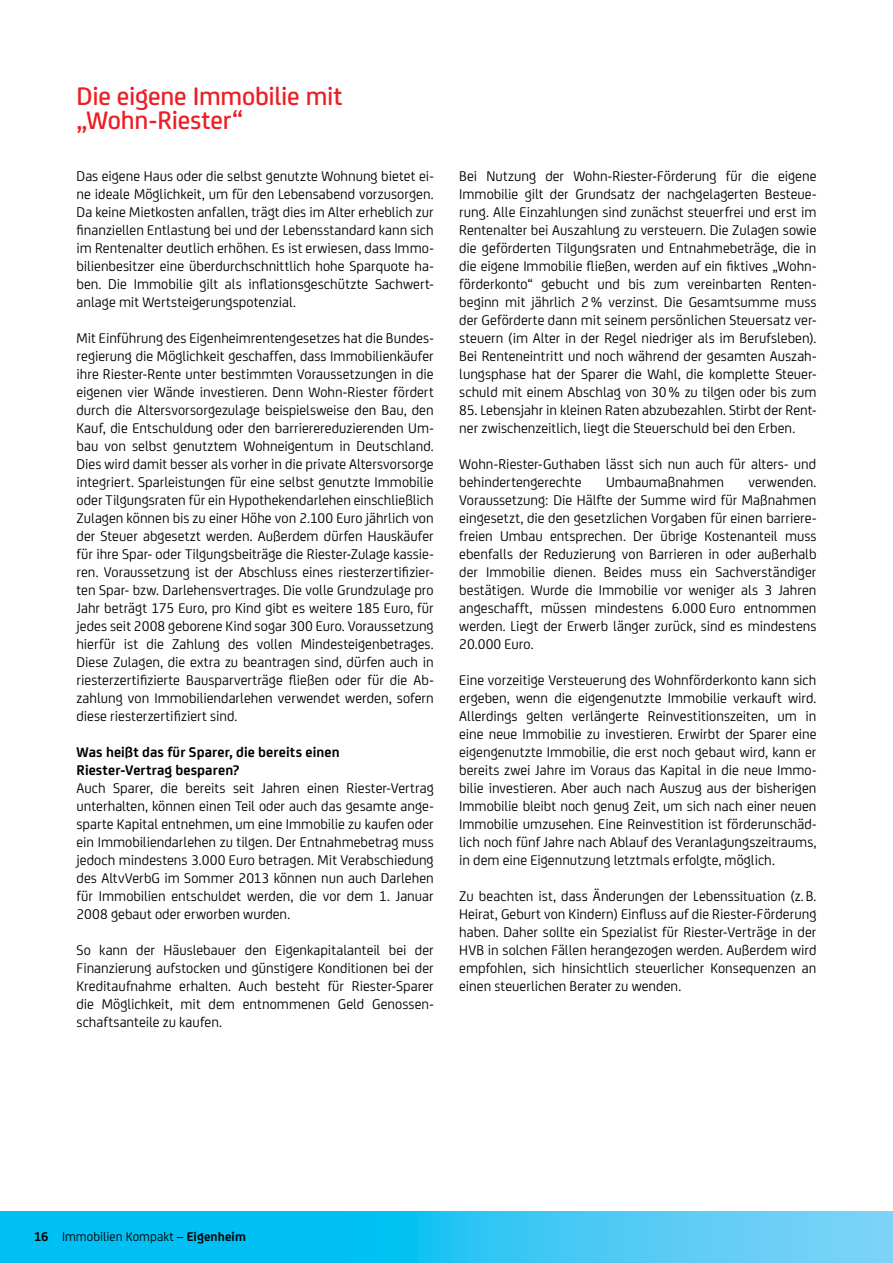
<style>
.page{position:relative;width:893px;height:1263px;background:#fff}
.page>*{position:absolute;margin:0;border:0;box-sizing:border-box;transform-origin:0 0}
.t1{font:500 27px/24px "Uni Credit";letter-spacing:-.01em;color:#ed1d24}
.t2{font:15px/18px "Uni Credit";color:#000;text-align:justify}
.t3{font:700 15px/18px "Uni Credit";letter-spacing:.005em;color:#000}
.t4{font:13.5px "Uni Credit";letter-spacing:.005em;color:#000}
.s1{font-weight:700}
</style>
<div class="page">
<svg style="left:0;top:1212px;width:893px;height:51px;background:#2cc5f4"></svg>
<h1 class="t1" style="left:77px;top:83px;width:268px">Die eigene Immobilie mit „Wohn-Riester“</h1>
<p class="t2" style="left:77px;top:166px;width:359px">Das eigene Haus oder die selbst genutzte Wohnung bietet ei&shy;ne ideale Möglichkeit, um für den Lebensabend vorzusorgen.<br>Da keine Mietkosten anfallen, trägt dies im Alter erheblich zur finanziellen Entlastung bei und der Lebensstandard kann sich im Rentenalter deutlich erhöhen. Es ist erwiesen, dass Immo&shy;bilienbesitzer eine überdurchschnittlich hohe Sparquote ha&shy;ben. Die Immobilie gilt als inflationsgeschützte Sachwert&shy;anlage mit Wertsteigerungspotenzial.</p>
<p class="t2" style="left:77px;top:328px;width:359px">Mit Einführung des Eigenheimrentengesetzes hat die Bundes&shy;regierung die Möglichkeit geschaffen, dass Immobilienkäufer ihre Riester-Rente unter bestimmten Voraussetzungen in die eigenen vier Wände investieren. Denn Wohn-Riester fördert durch die Altersvorsorgezulage beispielsweise den Bau, den Kauf, die Entschuldung oder den barrierereduzierenden Um&shy;bau von selbst genutztem Wohneigentum in Deutschland.<br>Dies wird damit besser als vorher in die private Altersvorsorge integriert. Sparleistungen für eine selbst genutzte Immobilie oder Tilgungsraten für ein Hypothekendarlehen einschließlich Zulagen können bis zu einer Höhe von 2.100 Euro jährlich von der Steuer abgesetzt werden. Außerdem dürfen Hauskäufer für ihre Spar- oder Tilgungsbeiträge die Riester-Zulage kassie&shy;ren. Voraussetzung ist der Abschluss eines riesterzertifizier&shy;ten Spar- bzw. Darlehensvertrages. Die volle Grundzulage pro Jahr beträgt 175 Euro, pro Kind gibt es weitere 185 Euro, für jedes seit 2008 geborene Kind sogar 300 Euro. Voraussetzung hierfür ist die Zahlung des vollen Mindesteigenbetrages.<br>Diese Zulagen, die extra zu beantragen sind, dürfen auch in riesterzertifizierte Bausparverträge fließen oder für die Ab&shy;zahlung von Immobiliendarlehen verwendet werden, sofern diese riesterzertifiziert sind.</p>
<p class="t3" style="left:77px;top:742px;width:265px">Was heißt das für Sparer, die bereits einen<br>Riester-Vertrag besparen?</p>
<p class="t2" style="left:77px;top:778px;width:359px">Auch Sparer, die bereits seit Jahren einen Riester-Vertrag unterhalten, können einen Teil oder auch das gesamte ange&shy;sparte Kapital entnehmen, um eine Immobilie zu kaufen oder ein Immobiliendarlehen zu tilgen. Der Entnahmebetrag muss jedoch mindestens 3.000 Euro betragen. Mit Verabschiedung des AltvVerbG im Sommer 2013 können nun auch Darlehen für Immobilien entschuldet werden, die vor dem 1. Januar 2008 gebaut oder erworben wurden.</p>
<p class="t2" style="left:77px;top:940px;width:359px">So kann der Häuslebauer den Eigenkapitalanteil bei der Finanzierung aufstocken und günstigere Konditionen bei der Kreditaufnahme erhalten. Auch besteht für Riester-Sparer die Möglichkeit, mit dem entnommenen Geld Genossen&shy;schaftsanteile zu kaufen.</p>
<p class="t2" style="left:459px;top:166px;width:359px">Bei Nutzung der Wohn-Riester-Förderung für die eigene Immobilie gilt der Grundsatz der nachgelagerten Besteue&shy;rung. Alle Einzahlungen sind zunächst steuerfrei und erst im Rentenalter bei Auszahlung zu versteuern. Die Zulagen sowie die geförderten Tilgungsraten und Entnahmebeträge, die in die eigene Immobilie fließen, werden auf ein fiktives „Wohn&shy;förderkonto“ gebucht und bis zum vereinbarten Renten&shy;beginn mit jährlich 2% verzinst. Die Gesamtsumme muss der Geförderte dann mit seinem persönlichen Steuersatz ver&shy;steuern (im Alter in der Regel niedriger als im Berufsleben).<br>Bei Renteneintritt und noch während der gesamten Auszah&shy;lungsphase hat der Sparer die Wahl, die komplette Steuer&shy;schuld mit einem Abschlag von 30% zu tilgen oder bis zum</p>
<p class="t2" style="left:459px;top:400px;width:359px">85. Lebensjahr in kleinen Raten abzubezahlen. Stirbt der Rent&shy;ner zwischenzeitlich, liegt die Steuerschuld bei den Erben.</p>
<p class="t2" style="left:459px;top:454px;width:359px">Wohn-Riester-Guthaben lässt sich nun auch für alters- und behindertengerechte</p>
<p class="t2" style="left:606px;top:472px;width:119px">Umbaumaßnahmen</p>
<p class="t2" style="left:459px;top:472px;width:359px;text-indent:289px">verwenden.<br>Voraussetzung: Die Hälfte der Summe wird für Maßnahmen eingesetzt, die den gesetzlichen Vorgaben für einen barriere&shy;freien Umbau entsprechen. Der übrige Kostenanteil muss ebenfalls der Reduzierung von Barrieren in oder außerhalb der Immobilie dienen. Beides muss ein Sachverständiger bestätigen. Wurde die Immobilie vor weniger als 3 Jahren angeschafft, müssen mindestens 6.000 Euro entnommen werden. Liegt der Erwerb länger zurück, sind es mindestens 20.000 Euro.</p>
<p class="t2" style="left:459px;top:670px;width:359px">Eine vorzeitige Versteuerung des Wohnförderkonto kann sich ergeben, wenn die eigengenutzte Immobilie verkauft wird.<br>Allerdings gelten verlängerte Reinvestitionszeiten, um in eine neue Immobilie zu investieren. Erwirbt der Sparer eine eigengenutzte Immobilie, die erst noch gebaut wird, kann er bereits zwei Jahre im Voraus das Kapital in die neue Immo&shy;bilie investieren. Aber auch nach Auszug aus der bisherigen Immobilie bleibt noch genug Zeit, um sich nach einer neuen Immobilie umzusehen. Eine Reinvestition ist förderunschäd&shy;lich noch fünf Jahre nach Ablauf des Veranlagungszeitraums, in dem eine Eigennutzung letztmals erfolgte, möglich.</p>
<p class="t2" style="left:459px;top:886px;width:359px">Zu beachten ist, dass Änderungen der Lebenssituation (z.B.<br>Heirat, Geburt von Kindern) Einfluss auf die Riester-Förderung haben. Daher sollte ein Spezialist für Riester-Verträge in der HVB in solchen Fällen herangezogen werden. Außerdem wird empfohlen, sich hinsichtlich steuerlicher Konsequenzen an einen steuerlichen Berater zu wenden.</p>
<p class="t4" style="left:34px;top:1227px;width:213px"><span class="s1">16</span> Immobilien Kompakt – <span class="s1">Eigenheim</span></p>
</div>
